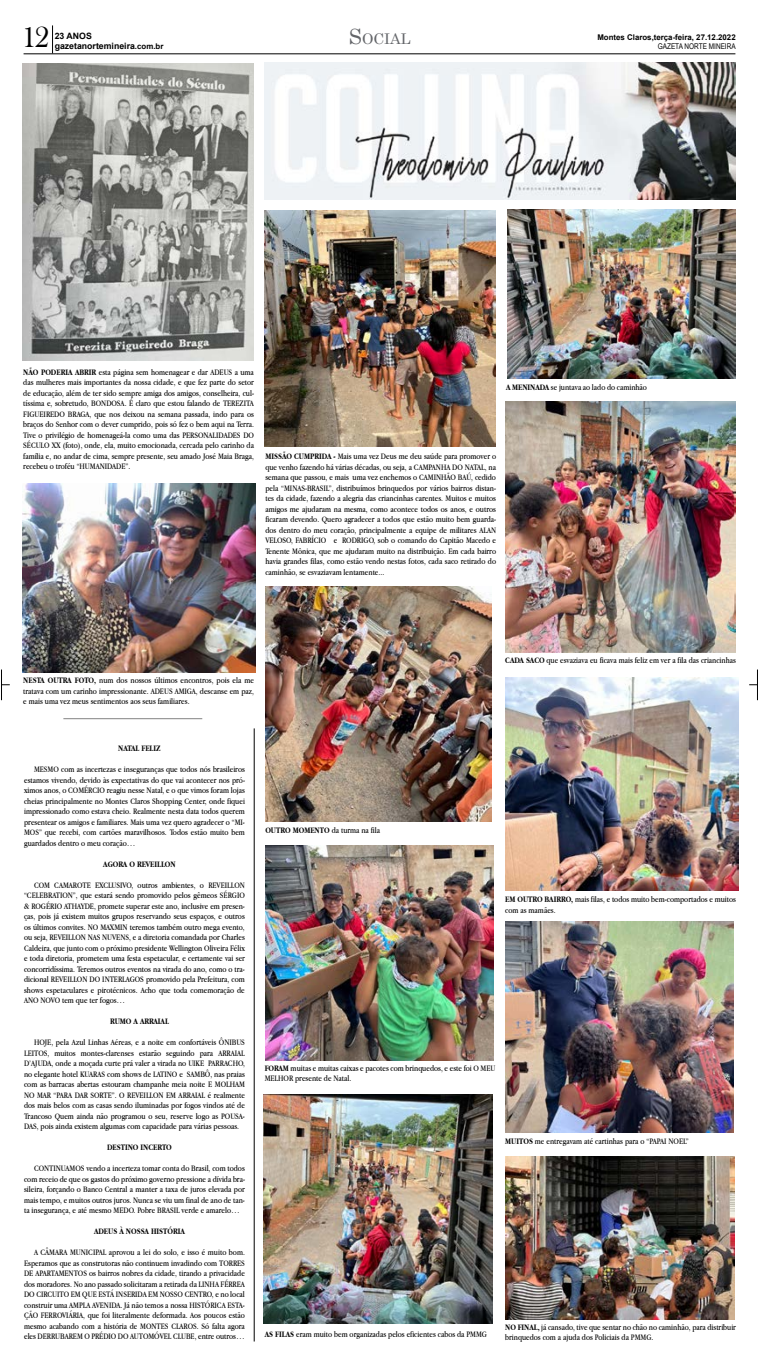
<style>
.page{position:relative;width:759px;height:1365px;background:#fff}
.page>*{position:absolute;margin:0;border:0;box-sizing:border-box;transform-origin:0 0}
.t1{font:29.75px "Bask Old Face";color:#000}
.t2{font:14.7px "Century";color:#636569}
.t3{font:8.75px/10.5px "Apple Garamond";color:#000}
.t4{font:700 8.75px "Apple Garamond";color:#000}
.t5{font:700 8.75px "Arial";color:#000}
.t6{font:700 7.88px "Arial";color:#000}
.t7{font:7.88px "Arial Narrow";color:#000}
.s1{font-size:21px}
.s2{font-weight:700}
</style>
<div class="page">
<hr style="left:1px;top:669px;width:1px;height:31px;background:#000">
<hr style="left:757px;top:669px;width:1px;height:31px;background:#000">
<hr style="left:24px;top:53px;width:711px;height:1px;background:#000">
<svg style="left:52px;top:25px;width:1px;height:28px"></svg>
<img style="left:264px;top:62px;width:471px;height:137px">
<hr style="left:254px;top:728px;width:1px;height:613px;background:#000">
<hr style="left:63px;top:718px;width:139px;height:1px;background:#000">
<img style="left:23px;top:63px;width:231px;height:298px">
<img style="left:22px;top:484px;width:233px;height:188px">
<img style="left:264px;top:211px;width:231px;height:235px">
<img style="left:507px;top:210px;width:229px;height:168px">
<img style="left:265px;top:586px;width:227px;height:235px">
<img style="left:505px;top:401px;width:230px;height:251px">
<img style="left:505px;top:677px;width:233px;height:213px">
<img style="left:265px;top:845px;width:229px;height:215px">
<img style="left:264px;top:1094px;width:228px;height:228px">
<img style="left:505px;top:921px;width:229px;height:210px">
<img style="left:505px;top:1156px;width:229px;height:163px">
<h1 class="t1" style="left:22px;top:20px;width:28px">12</h1>
<p class="t5" style="left:55px;top:30px;width:39px">23 ANOS</p>
<p class="t5" style="left:55px;top:40px;width:82px">gazetanortemineira</p>
<p class="t6" style="left:135px;top:41px;width:30px">.com.br</p>
<h2 class="t2" style="left:349px;top:26px;width:63px"><span class="s1">S</span>OCIAL</h2>
<p class="t6" style="left:597px;top:32px;width:140px">Montes Claros,terça-feira, 27.12.2022</p>
<p class="t7" style="left:658px;top:41px;width:79px">GAZETA NORTE MINEIRA</p>
<p class="t3" style="left:23px;top:366px;width:232px"><span class="s2">NÃO PODERIA ABRIR</span> esta página sem homenagear e dar ADEUS a uma das mulheres mais importantes da nossa cidade e, que fez parte do setor</p>
<p class="t3" style="left:23px;top:398px;width:232px">tíssima ,e sobretudo, BONDOSA É. claro que estou falando de TEREZITA</p>
<p class="t3" style="left:23px;top:387px;width:232px">de educação, além de ter sido sempre amiga dos amigos, conselheira, cul-</p>
<p class="t3" style="left:23px;top:408px;width:232px;text-align:justify">FIGUEIREDO BRAGA, que nos deixou na semana passada, indo para os braços do Senhor com o dever cumprido, pois só fez o bem aqui na Terra.<br>Tive o privilégio de homenageá l a- como uma das PERSONALIDADES DO SÉCULO XX (foto ,) onde, ela, muito emocionada, cercada pelo carinho da família ,e no andar de cima, sempre presente, seu amado José Maia Braga, recebeu o troféu “HUMANIDADE .“</p>
<p class="t3" style="left:506px;top:381px;width:142px"><span class="s2">A MENINADA</span> se juntava ao lado do caminhão</p>
<p class="t3" style="left:265px;top:451px;width:232px;text-align:justify"><span class="s2">MISSÃO CUMPRIDA -</span> Mais uma vez Deus me deu saúde para promover o que venho fazendo há várias décadas, ou seja a, CAMPANHA DO NATAL, na semana que passou e, mais uma vez enchemos o CAMINHÃO BAÚ, cedido</p>
<p class="t3" style="left:265px;top:493px;width:232px">tes da cidade, fazendo a alegria das criancinhas carentes. Muitos e muitos</p>
<p class="t3" style="left:265px;top:482px;width:232px">pela “MINAS-BRASIL ,” distribuímos brinquedos por vários bairros distan-</p>
<p class="t3" style="left:265px;top:503px;width:232px">amigos me ajudaram na mesma, como acontece todos os anos e, outros</p>
<p class="t3" style="left:265px;top:524px;width:232px">dos dentro do meu coração, principalmente a equipe de militares ALAN</p>
<p class="t3" style="left:265px;top:514px;width:232px">ficaram devendo. Quero agradecer a todos que estão muito bem guarda-</p>
<p class="t3" style="left:342px;top:535px;width:156px">RODRIGO, sob o comando do Capitão Macedo e</p>
<p class="t3" style="left:265px;top:535px;width:232px">VELOSO, FABRÍCIO<br>Tenente Mônica, que me ajudaram muito na distribuição. Em cada bairro havia grandes filas, como estão vendo nestas fotos, cada saco retirado do caminhão se, esvaziavam lentamente...</p>
<p class="t3" style="left:334px;top:535px;width:5px">e</p>
<p class="t3" style="left:23px;top:675px;width:232px;text-align:justify"><span class="s2">NESTA OUTRA FOTO,</span> num dos nossos últimos encontros, pois ela me tratava com um carinho impressionante. ADEUS AMIGA, descanse em paz, e mais uma vez meus sentimentos aos seus familiares.</p>
<p class="t3" style="left:505px;top:655px;width:232px"><span class="s2">CADA SACO</span> que esvaziava eu ficava mais feliz em ver a fila das criancinhas</p>
<p class="t4" style="left:118px;top:743px;width:44px">NATAL FELIZ</p>
<p class="t3" style="left:34px;top:763px;width:212px">MESMO com as incertezas e inseguranças que todos nós brasileiros</p>
<p class="t3" style="left:24px;top:784px;width:222px">ximos anos o, COMÉRCIO reagiu nesse Natal oe, que vimos foram lojas</p>
<p class="t3" style="left:24px;top:774px;width:222px">estamos vivendo, devido às expectativas do que vai acontecer nos pró-</p>
<p class="t3" style="left:24px;top:795px;width:222px">cheias principalmente no Montes Claros Shopping Center, onde fiquei impressionado como estava cheio. Realmente nesta data todos querem</p>
<p class="t3" style="left:24px;top:826px;width:222px">MOS” que recebi, com cartões maravilhosos. Todos estão muito bem</p>
<p class="t3" style="left:24px;top:816px;width:222px">presentear os amigos e familiares. Mais uma vez quero agradecer o “MI-</p>
<p class="t3" style="left:24px;top:837px;width:113px">guardados dentro o meu coração...</p>
<p class="t4" style="left:103px;top:858px;width:74px">AGORA O REVEILLON</p>
<p class="t3" style="left:208px;top:879px;width:38px">REVEILLON</p>
<p class="t3" style="left:162px;top:879px;width:43px">ambientes o,</p>
<p class="t3" style="left:54px;top:879px;width:38px">CAMAROTE</p>
<p class="t3" style="left:24px;top:879px;width:222px;text-indent:10px">COM<br>“CELEBRATION ,” que estará sendo promovido pelos gêmeos SÉRGIO</p>
<p class="t3" style="left:24px;top:910px;width:222px">ças, pois já existem muitos grupos reservando seus espaços e, outros</p>
<p class="t3" style="left:95px;top:879px;width:40px">EXCLUSIVO,</p>
<p class="t3" style="left:138px;top:879px;width:22px">outros</p>
<p class="t3" style="left:24px;top:900px;width:222px">&amp; ROGÉRIO ATHAYDE, promete superar este ano, inclusive em presen-</p>
<p class="t3" style="left:24px;top:921px;width:222px;text-align:justify">os últimos convites. NO MAXMIN teremos também outro mega evento, ou seja, REVEILLON NAS NUVENS ae, diretoria comandada por Charles Caldeira, que junto com o próximo presidente Wellington Oliveira Félix e toda diretoria, prometem uma festa espetacular e, certamente vai ser</p>
<p class="t3" style="left:24px;top:973px;width:222px">dicional REVEILLON DO INTERLAGOS promovido pela Prefeitura, com</p>
<p class="t3" style="left:24px;top:963px;width:222px">concorridíssima. Teremos outros eventos na virada do ano, como o tra-</p>
<p class="t3" style="left:24px;top:984px;width:222px">shows espetaculares e pirotécnicos. Acho que toda comemoração de<br>ANO NOVO tem que ter fogos...</p>
<p class="t4" style="left:110px;top:1016px;width:60px">RUMO A ARRAIAL</p>
<p class="t3" style="left:34px;top:1036px;width:212px;text-align:right">HOJE, pela Azul Linhas Aéreas ae, noite em confortáveis ÔNIBUS<br>ARRAIAL</p>
<p class="t3" style="left:81px;top:1047px;width:55px">montes-clarenses</p>
<p class="t3" style="left:166px;top:1047px;width:30px">seguindo</p>
<p class="t3" style="left:24px;top:1047px;width:27px">LEITOS,</p>
<p class="t3" style="left:139px;top:1047px;width:24px">estarão</p>
<p class="t3" style="left:54px;top:1047px;width:23px">muitos</p>
<p class="t3" style="left:200px;top:1047px;width:15px">para</p>
<p class="t3" style="left:187px;top:1057px;width:60px;text-indent:-163px">’D AJUDA, onde a moçada curte prá valer a virada no UIKE<br>SAMBÔ, nas praias</p>
<p class="t3" style="left:208px;top:1057px;width:38px">PARRACHO,</p>
<p class="t3" style="left:24px;top:1068px;width:222px">no elegante hotel KUARAS com shows de LATINO e<br>com as barracas abertas estouram champanhe meia noite E MOLHAM NO MAR “PARA DAR SORTE O.” REVEILLON EM ARRAIAL é realmente dos mais belos com as casas sendo iluminadas por fogos vindos até de</p>
<p class="t3" style="left:24px;top:1120px;width:217px">DAS, pois ainda existem algumas com capacidade para várias pessoas.</p>
<p class="t3" style="left:24px;top:1110px;width:222px">Trancoso Quem ainda não programou o seu, reserve logo as POUSA-</p>
<p class="t4" style="left:107px;top:1142px;width:66px">DESTINO INCERTO</p>
<p class="t3" style="left:34px;top:1162px;width:212px">CONTINUAMOS vendo a incerteza tomar conta do Brasil, com todos</p>
<p class="t3" style="left:24px;top:1183px;width:222px">sileira, forçando o Banco Central a manter a taxa de juros elevada por</p>
<p class="t3" style="left:24px;top:1173px;width:222px">com receio de que os gastos do próximo governo pressione a dívida bra-</p>
<p class="t3" style="left:24px;top:1204px;width:217px">ta insegurança e, até mesmo MEDO. Pobre BRASIL verde e amarelo...</p>
<p class="t3" style="left:24px;top:1194px;width:222px">mais tempo e, muitos outros juros. Nunca se viu um final de ano de tan-</p>
<p class="t4" style="left:94px;top:1226px;width:92px">ADEUS À NOSSA HISTÓRIA</p>
<p class="t3" style="left:24px;top:1246px;width:222px;text-align:justify;text-indent:10px">A CÂMARA MUNICIPAL aprovou a lei do solo e, isso é muito bom.<br>Esperamos que as construtoras não continuem invadindo com TORRES DE APARTAMENTOS os bairros nobres da cidade, tirando a privacidade dos moradores. No ano passado solicitaram a retirada da LINHA FÉRREA DO CIRCUITO EM QUE ESTÁ INSERIDA EM NOSSO CENTRO e, no local</p>
<p class="t3" style="left:24px;top:1309px;width:222px">ÇÃO FERROVIÁRIA, que foi literalmente deformada. Aos poucos estão</p>
<p class="t3" style="left:24px;top:1299px;width:222px">construir uma AMPLA AVENIDA Já. não temos a nossa HISTÓRICA ESTA-</p>
<p class="t3" style="left:24px;top:1320px;width:222px">mesmo acabando com a história de MONTES CLAROS. Só falta agora eles DERRUBAREM O PRÉDIO DO AUTOMÓVEL CLUBE, entre outros...</p>
<p class="t3" style="left:265px;top:825px;width:116px"><span class="s2">OUTRO MOMENTO</span> da turma na fila</p>
<p class="t3" style="left:505px;top:893px;width:232px"><span class="s2">EM OUTRO BAIRRO,</span> mais filas e, todos muito bem-comportados e muitos com as mamães.</p>
<p class="t3" style="left:265px;top:1062px;width:232px"><span class="s2">FORAM</span> muitas e muitas caixas e pacotes com brinquedos e, este foi O MEU<br>MELHOR presente de Natal.</p>
<p class="t3" style="left:505px;top:1135px;width:185px"><span class="s2">MUITOS</span> me entregavam até cartinhas para o “PAPAI NOEL“</p>
<p class="t3" style="left:265px;top:1328px;width:224px"><span class="s2">AS FILAS</span> eram muito bem organizadas pelos eficientes cabos da PMMG</p>
<p class="t3" style="left:505px;top:1320px;width:232px"><span class="s2">NO FINAL</span> já<span class="s2">,</span> cansado, tive que sentar no chão no caminhão, para distribuir brinquedos com a ajuda dos Policiais da PMMG.</p>
</div>
